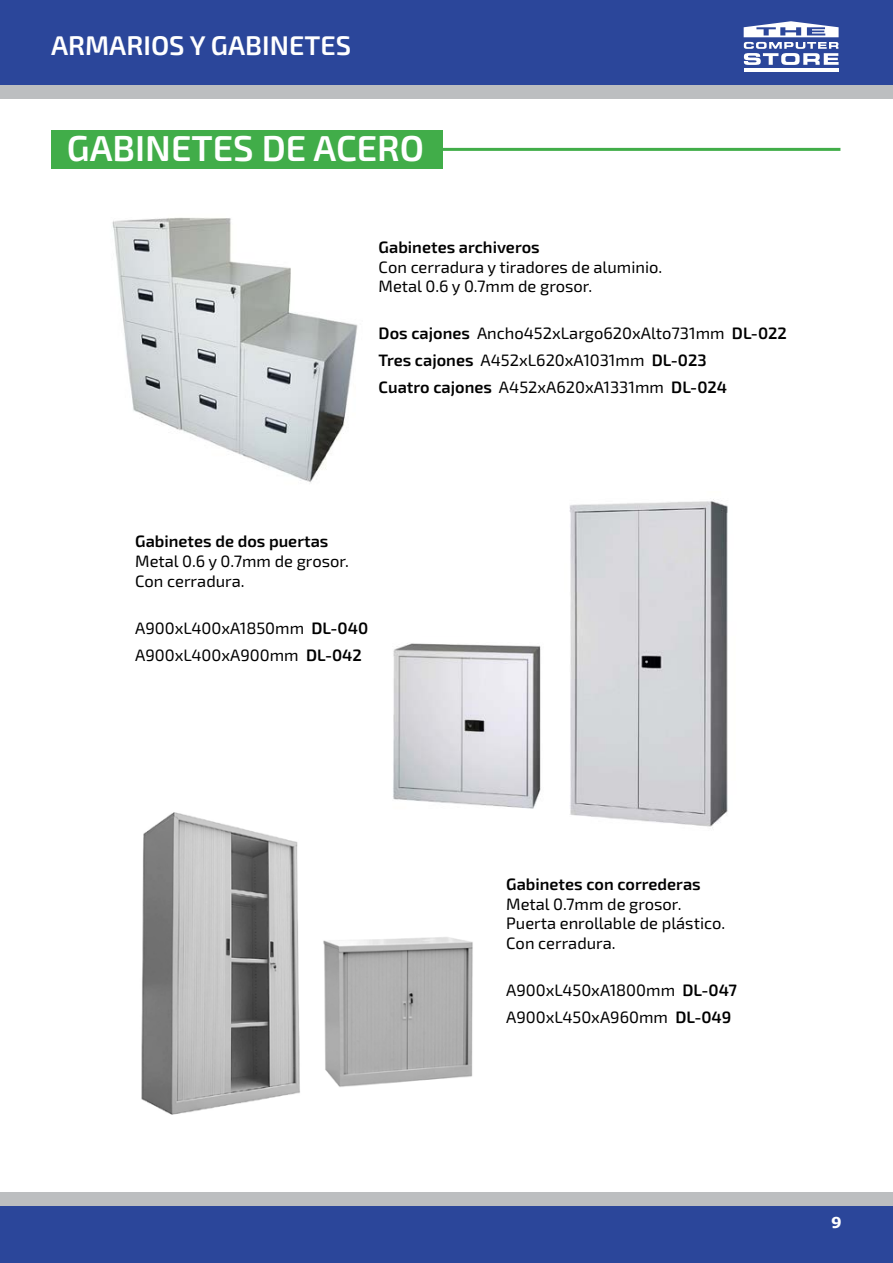
<style>
.page{position:relative;width:893px;height:1263px;background:#fff}
.page>*{position:absolute;margin:0;border:0;box-sizing:border-box;transform-origin:0 0}
.t1{font:600 36px "Exo 2";color:#fff}
.t2{font:600 27px "Exo 2";color:#fff}
.t3{font:16.5px/19.8px "Exo 2";color:#000}
.t4{font:600 16.5px "Exo 2";color:#000}
.t5{font:700 15px "Verdana";color:#fff}
.s1{font-weight:600}
</style>
<div class="page">
<div style="left:0;top:1203px;width:893px;height:60px;background:#2b469a"></div>
<div style="left:0;top:0;width:893px;height:85px;background:#2b469a"></div>
<hr style="left:744px;top:68px;width:95px;height:4px;background:#fff">
<svg style="left:744px;top:21px;width:95px;height:44px"></svg>
<div style="left:0;top:85px;width:893px;height:14px;background:#bcbec0"></div>
<div style="left:0;top:1192px;width:893px;height:13px;background:#bcbec0"></div>
<hr style="left:135px;top:148px;width:705px;height:3px;background:#41ad49">
<div style="left:51px;top:130px;width:391px;height:39px;background:#41ad49"></div>
<img style="left:112px;top:217px;width:246px;height:266px">
<img style="left:569px;top:499px;width:159px;height:328px">
<img style="left:141px;top:812px;width:159px;height:303px">
<img style="left:323px;top:937px;width:150px;height:150px">
<img style="left:393px;top:643px;width:148px;height:166px">
<h2 class="t2" style="left:51px;top:29px;width:302px">ARMARIOS Y GABINETES</h2>
<h1 class="t1" style="left:67px;top:127px;width:359px">GABINETES DE ACERO</h1>
<p class="t4" style="left:379px;top:237px;width:163px">Gabinetes archiveros</p>
<p class="t3" style="left:379px;top:257px;width:285px">Con cerradura y tiradores de aluminio.<br>Metal 0.6 y 0.7mm de grosor.</p>
<p class="t3" style="left:379px;top:320px;width:410px;line-height:27px"><span class="s1">Dos cajones</span> Ancho452xLargo620xAlto731mm <span class="s1">DL-022<br>Tres cajones</span> A452xL620xA1031mm <span class="s1">DL-023<br>Cuatro cajones</span> A452xA620xA1331mm <span class="s1">DL-024</span></p>
<p class="t4" style="left:135px;top:532px;width:195px">Gabinetes de dos puertas</p>
<p class="t3" style="left:135px;top:552px;width:215px">Metal 0.6 y 0.7mm de grosor.<br>Con cerradura.</p>
<p class="t3" style="left:135px;top:615px;width:235px;line-height:27px">A900xL400xA1850mm <span class="s1">DL-040<br></span>A900xL400xA900mm <span class="s1">DL-042</span></p>
<p class="t4" style="left:506px;top:874px;width:196px">Gabinetes con correderas</p>
<p class="t3" style="left:506px;top:894px;width:220px">Metal 0.7mm de grosor.<br>Puerta enrollable de plástico.<br>Con cerradura.</p>
<p class="t3" style="left:506px;top:977px;width:232px;line-height:27px">A900xL450xA1800mm <span class="s1">DL-047<br></span>A900xL450xA960mm <span class="s1">DL-049</span></p>
<p class="t5" style="left:831px;top:1212px;width:12px">9</p>
</div>
